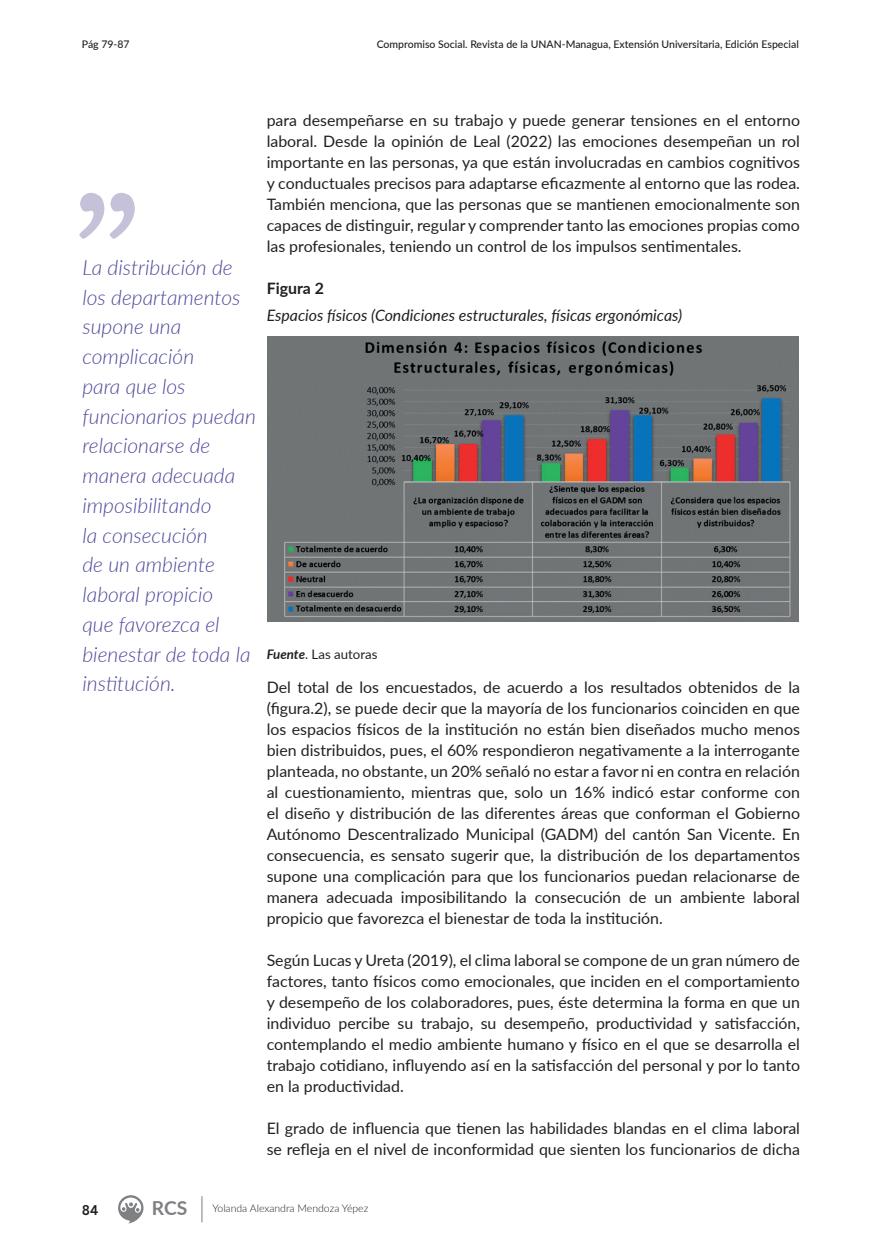
<style>
.page{position:relative;width:882px;height:1260px;background:#fff}
.page>*{position:absolute;margin:0;border:0;box-sizing:border-box;transform-origin:0 0}
.t1{font:italic 300 21px/29.8px "Lato";color:#4c489b}
.t2{font:700 19.25px "Lato";color:#7e8083}
.t3{font:15.75px/21px "Lato";color:#231f20;text-align:justify}
.t4{font:italic 15.75px "Lato";color:#231f20}
.t5{font:700 15.75px "Lato";color:#231f20}
.t6{font:800 14px "Avenir LT Std";color:#231f20}
.t7{font:13.12px "Lato";color:#231f20}
.t8{font:500 10.5px "Lato";color:#231f20}
.t9{font:300 10.5px "Lato";color:#231f20}
.s1{font-weight:700;font-style:italic}
</style>
<div class="page">
<svg style="left:202px;top:1196px;width:1px;height:26px"></svg>
<svg style="left:118px;top:1195px;width:26px;height:28px"></svg>
<img style="left:267px;top:336px;width:532px;height:285px">
<svg style="left:79px;top:193px;width:56px;height:46px"></svg>
<p class="t8" style="left:82px;top:36px;width:49px">Pág 79-87</p>
<p class="t8" style="left:377px;top:36px;width:424px">Compromiso Social. Revista de la UNAN-Managua, Extensión Universitaria, Edición Especial</p>
<p class="t1" style="left:82px;top:252px;width:175px">La distribución de los departamentos supone una complicación<br>para que los funcionarios puedan relacionarse de manera adecuada imposibilitando<br>la consecución<br>de un ambiente laboral propicio<br>que favorezca el bienestar de toda la institución.</p>
<p class="t3" style="left:267px;top:109px;width:535px">para desempeñarse en su trabajo y puede generar tensiones en el entorno laboral. Desde la opinión de Leal (2022) las emociones desempeñan un rol importante en las personas, ya que están involucradas en cambios cognitivos y conductuales precisos para adaptarse eficazmente al entorno que las rodea.<br>También menciona, que las personas que se mantienen emocionalmente son capaces de distinguir, regular y comprender tanto las emociones propias como las profesionales, teniendo un control de los impulsos sentimentales.</p>
<p class="t5" style="left:267px;top:277px;width:59px">Figura 2</p>
<p class="t4" style="left:267px;top:304px;width:417px">Espacios físicos (Condiciones estructurales, físicas ergonómicas)</p>
<p class="t7" style="left:267px;top:645px;width:112px"><span class="s1">Fuente</span>. Las autoras</p>
<p class="t3" style="left:267px;top:676px;width:535px">Del total de los encuestados, de acuerdo a los resultados obtenidos de la (figura.2), se puede decir que la mayoría de los funcionarios coinciden en que los espacios físicos de la institución no están bien diseñados mucho menos bien distribuidos, pues, el 60% respondieron negativamente a la interrogante planteada, no obstante, un 20% señaló no estar a favor ni en contra en relación al cuestionamiento, mientras que, solo un 16% indicó estar conforme con el diseño y distribución de las diferentes áreas que conforman el Gobierno Autónomo Descentralizado Municipal (GADM) del cantón San Vicente. En consecuencia, es sensato sugerir que, la distribución de los departamentos supone una complicación para que los funcionarios puedan relacionarse de manera adecuada imposibilitando la consecución de un ambiente laboral propicio que favorezca el bienestar de toda la institución.</p>
<p class="t3" style="left:267px;top:949px;width:535px">Según Lucas y Ureta (2019), el clima laboral se compone de un gran número de factores, tanto físicos como emocionales, que inciden en el comportamiento y desempeño de los colaboradores, pues, éste determina la forma en que un individuo percibe su trabajo, su desempeño, productividad y satisfacción, contemplando el medio ambiente humano y físico en el que se desarrolla el trabajo cotidiano, influyendo así en la satisfacción del personal y por lo tanto en la productividad.</p>
<p class="t3" style="left:267px;top:1117px;width:535px">El grado de influencia que tienen las habilidades blandas en el clima laboral se refleja en el nivel de inconformidad que sienten los funcionarios de dicha</p>
<p class="t6" style="left:82px;top:1202px;width:18px">84</p>
<p class="t2" style="left:152px;top:1194px;width:37px">RCS</p>
<p class="t9" style="left:212px;top:1201px;width:158px">Yolanda Alexandra Mendoza Yépez</p>
</div>
